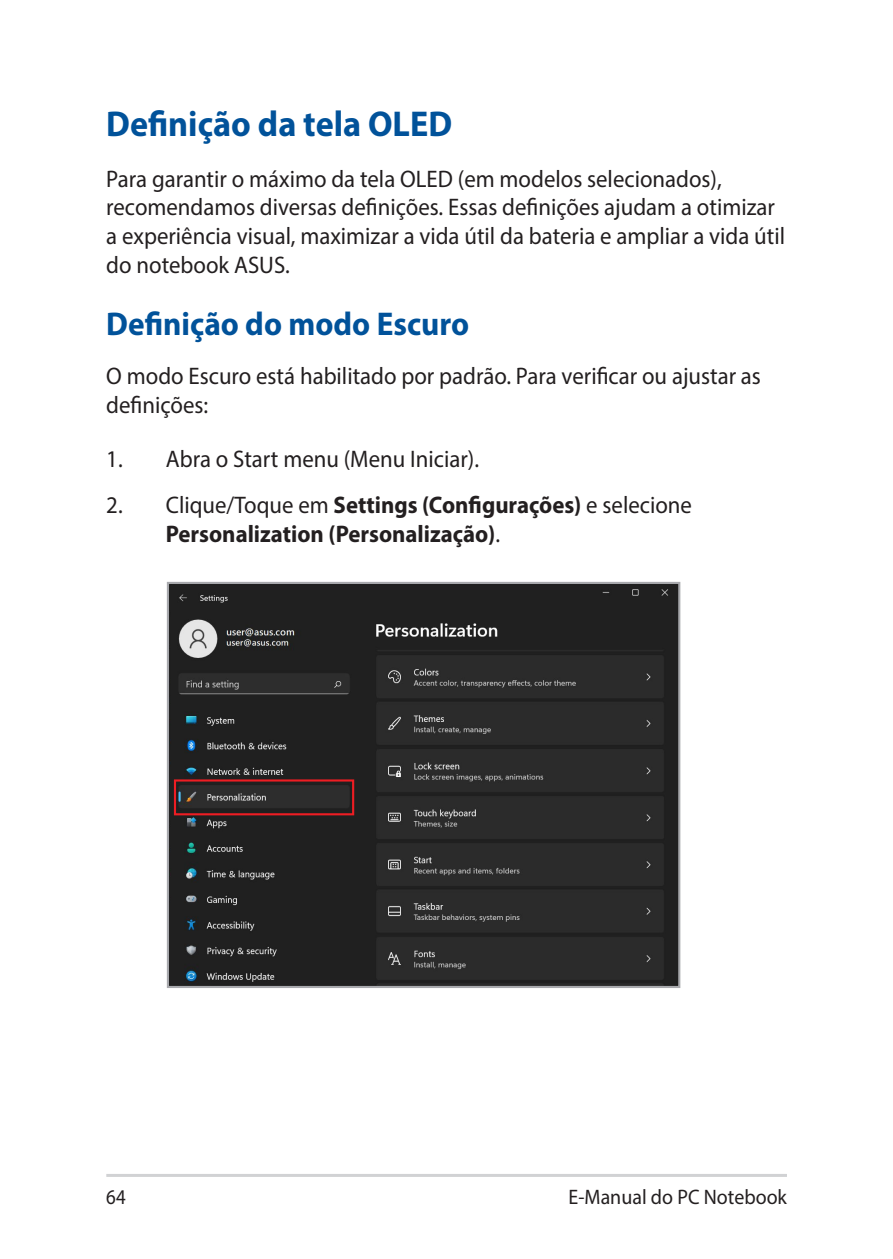
<style>
.page{position:relative;width:893px;height:1259px;background:#fff}
.page>*{position:absolute;margin:0;border:0;box-sizing:border-box;transform-origin:0 0}
.t1{font:700 36px "Myriad Pro";color:#01529a;scale:.95 1}
.t2{font:700 33px "Myriad Pro";color:#01529a;scale:.95 1}
.t3{font:24px/28.8px "Myriad Pro";color:#231f20;scale:.95 1}
.t4{font:700 24px/28.8px "Myriad Pro";color:#231f20;scale:.95 1}
.t5{font:21px "Myriad Pro";color:#231f20;scale:.95 1}
.t6{font:21px "Myriad Pro";color:#231f20;scale:.9 1}
.s1{font-weight:400}
</style>
<div class="page">
<hr style="left:106px;top:1174px;width:681px;height:3px;background:#d1d2d4">
<img style="left:170px;top:585px;width:507px;height:400px">
<div style="left:167px;top:582px;width:513px;height:406px;border:2px solid #a8a9ad"></div>
<div style="left:174px;top:779px;width:180px;height:36px;border:2px solid #ee1d23"></div>
<h1 class="t1" style="left:106px;top:101px;width:366px">Definição da tela OLED</h1>
<p class="t3" style="left:106px;top:164px;width:716px">Para garantir o máximo da tela OLED (em modelos selecionados), recomendamos diversas definições. Essas definições ajudam a otimizar a experiência visual, maximizar a vida útil da bateria e ampliar a vida útil do notebook ASUS.</p>
<h2 class="t2" style="left:106px;top:302px;width:384px">Definição do modo Escuro</h2>
<p class="t3" style="left:106px;top:361px;width:691px">O modo Escuro está habilitado por padrão. Para verificar ou ajustar as definições:</p>
<p class="t3" style="left:106px;top:444px;width:394px">1. Abra o Start menu (Menu Iniciar).</p>
<p class="t4" style="left:166px;top:490px;width:555px;text-indent:-60px"><span class="s1">2. Clique/Toque em</span> Settings (Configurações) <span class="s1">e selecione<br></span>Personalization (Personalização)<span class="s1">.</span></p>
<p class="t6" style="left:106px;top:1184px;width:23px">64</p>
<p class="t5" style="left:569px;top:1184px;width:231px">E-Manual do PC Notebook</p>
</div>
